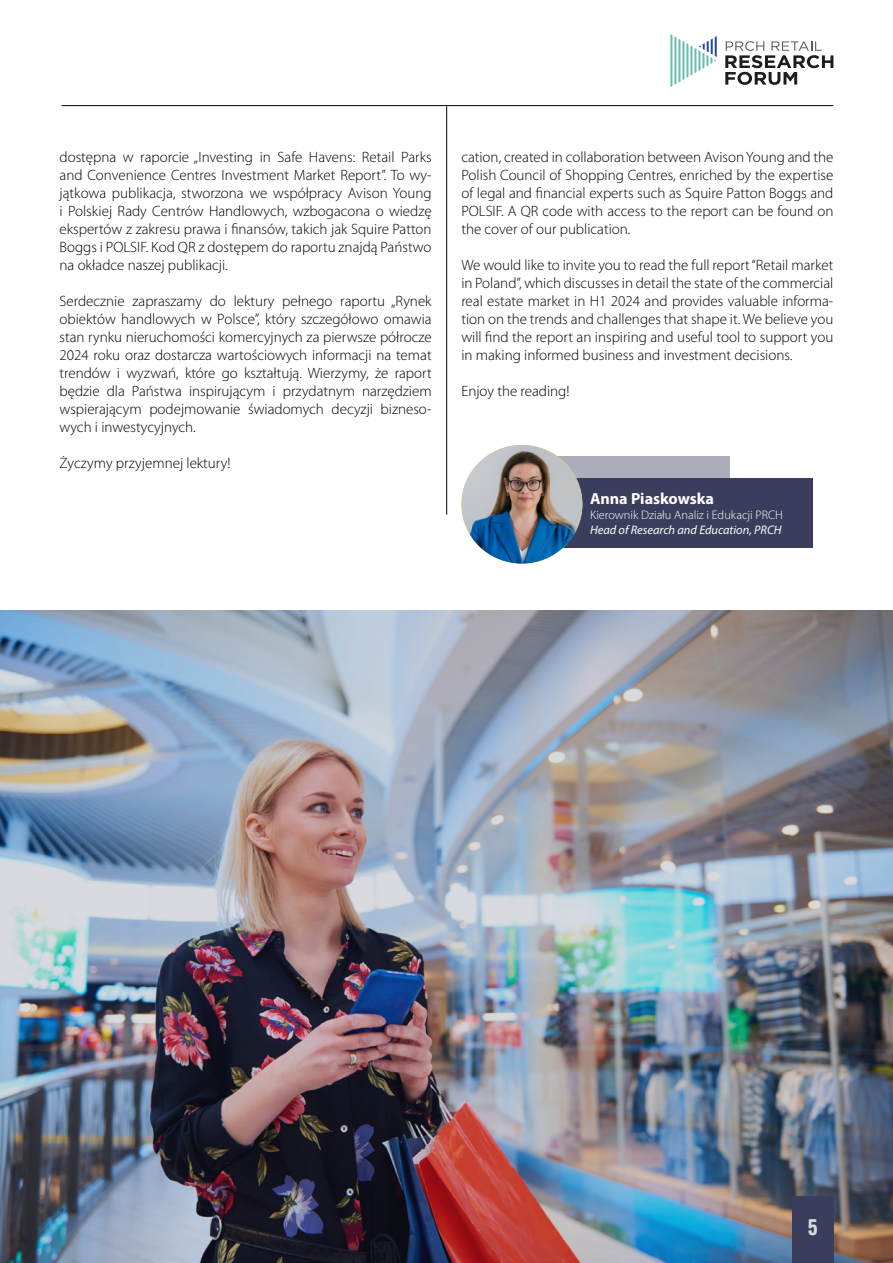
<style>
.page{position:relative;width:893px;height:1263px;background:#fff}
.page>*{position:absolute;margin:0;border:0;box-sizing:border-box;transform-origin:0 0}
.t1{font:700 19.5px "Oswald";color:#fff}
.t2{font:700 16.05px "Myriad Pro";color:#fff}
.t3{font:300 15px/18px "Myriad Pro";color:#000;text-align:justify}
.t4{font:300 12.3px "Myriad Pro";color:#fff}
.t5{font:italic 12.3px "Myriad Pro";color:#fff}
</style>
<div class="page">
<hr style="left:62px;top:105px;width:771px;height:1px;background:#000">
<svg style="left:725px;top:41px;width:108px;height:44px"></svg>
<svg style="left:670px;top:34px;width:47px;height:53px"></svg>
<hr style="left:446px;top:106px;width:1px;height:408px;background:#000">
<div style="left:503px;top:457px;width:226px;height:61px;background:#acadba"></div>
<div style="left:503px;top:478px;width:310px;height:70px;background:#3a3d5c"></div>
<img style="left:461px;top:445px;width:121px;height:119px">
<img style="left:0;top:610px;width:893px;height:653px">
<p class="t3" style="left:60px;top:148px;width:374px">dostępna w raporcie „Investing in Safe Havens: Retail Parks and Convenience Centres Investment Market Report”. To wy&shy;jątkowa publikacja, stworzona we współpracy Avison Young i Polskiej Rady Centrów Handlowych, wzbogacona o wiedzę ekspertów z zakresu prawa i finansów, takich jak Squire Patton Boggs i POLSIF. Kod QR z dostępem do raportu znajdą Państwo na okładce naszej publikacji.</p>
<p class="t3" style="left:60px;top:292px;width:374px">Serdecznie zapraszamy do lektury pełnego raportu „Rynek obiektów handlowych w Polsce”, który szczegółowo omawia stan rynku nieruchomości komercyjnych za pierwsze półrocze 2024 roku oraz dostarcza wartościowych informacji na temat trendów i wyzwań, które go kształtują. Wierzymy, że raport będzie dla Państwa inspirującym i przydatnym narzędziem wspierającym podejmowanie świadomych decyzji bizneso&shy;wych i inwestycyjnych.</p>
<p class="t3" style="left:60px;top:454px;width:172px">Życzymy przyjemnej lektury!</p>
<p class="t3" style="left:461px;top:148px;width:374px">cation, created in collaboration between Avison Young and the Polish Council of Shopping Centres, enriched by the expertise of legal and financial experts such as Squire Patton Boggs and POLSIF. A QR code with access to the report can be found on the cover of our publication.</p>
<p class="t3" style="left:461px;top:256px;width:374px">We would like to invite you to read the full report “Retail market in Poland”, which discusses in detail the state of the commercial real estate market in H1 2024 and provides valuable informa&shy;tion on the trends and challenges that shape it. We believe you will find the report an inspiring and useful tool to support you in making informed business and investment decisions.</p>
<p class="t3" style="left:461px;top:382px;width:110px">Enjoy the reading!</p>
<p class="t2" style="left:590px;top:488px;width:126px">Anna Piaskowska</p>
<p class="t4" style="left:590px;top:508px;width:194px">Kierownik Działu Analiz i Edukacji PRCH</p>
<p class="t5" style="left:590px;top:522px;width:193px">Head of Research and Education, PRCH</p>
<h1 class="t1" style="left:808px;top:1217px;width:11px">5</h1>
</div>
